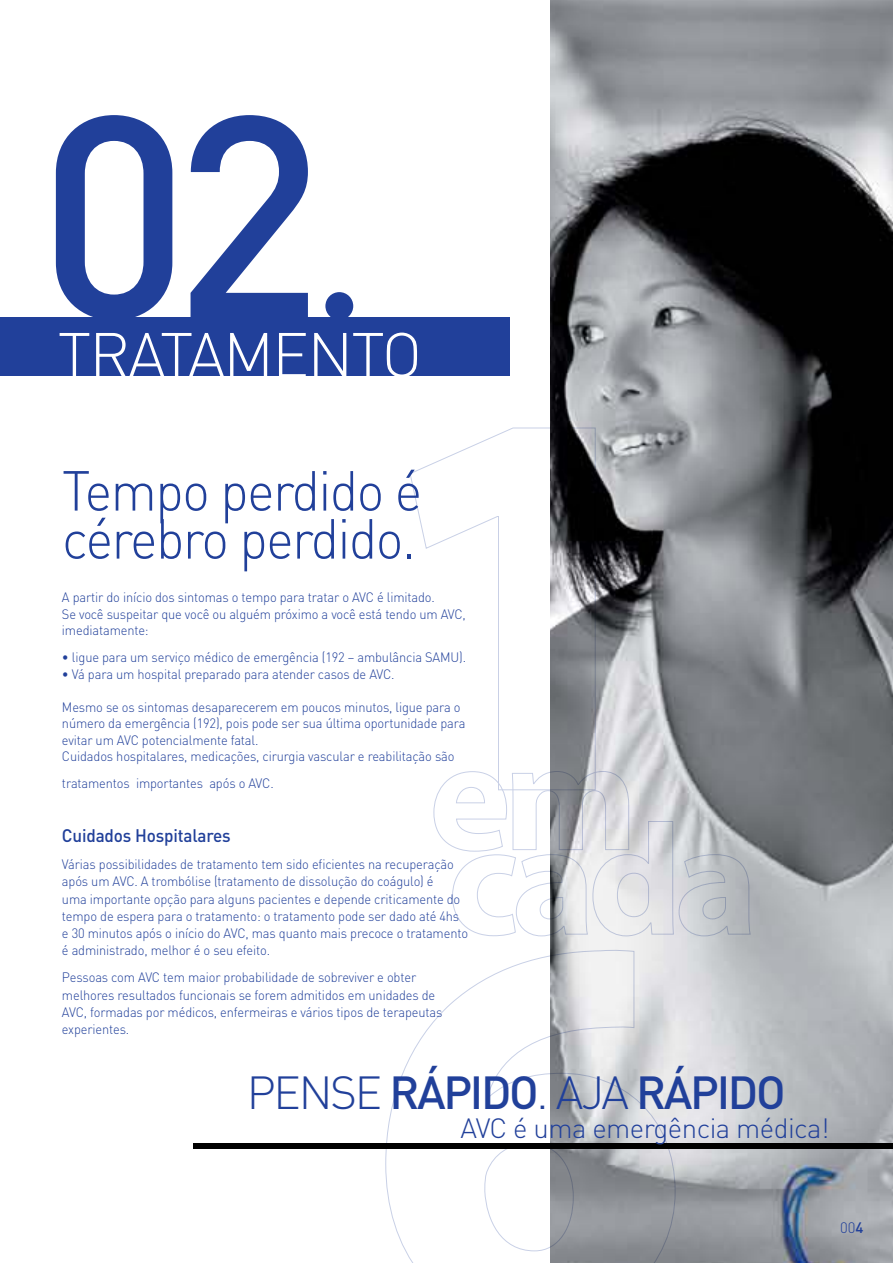
<style>
.page{position:relative;width:893px;height:1263px;background:#fff}
.page>*{position:absolute;margin:0;border:0;box-sizing:border-box;transform-origin:0 0}
.t1{font:500 283.5px "DINOT";color:#21409a}
.t2{font:300 61.95px "DINOT";color:#fff}
.t3{font:300 55.5px/48px "DINOT";letter-spacing:-.03em;color:#21409a;scale:.95 1}
.t4{font:500 45.75px "DINOT";letter-spacing:-.05em;color:#21409a}
.t5{font:300 27.6px "DINOT";letter-spacing:-.02em;color:#21409a}
.t6{font:500 18px "DINOT";letter-spacing:-.01em;color:#21409a;scale:.95 1}
.t7{font:300 15px "DINOT";color:#21409a}
.t8{font:300 13.5px/17.2px "DINOT";letter-spacing:-.01em;color:#21409a;scale:.95 1}
.s1{font-weight:300}
.s2{font-weight:500}
</style>
<div class="page">
<img style="left:551px;top:0;width:342px;height:1263px">
<svg style="left:409px;top:427px;width:187px;height:344px"></svg>
<svg style="left:385px;top:950px;width:291px;height:313px"></svg>
<svg style="left:433px;top:771px;width:318px;height:165px"></svg>
<div style="left:0;top:317px;width:509px;height:59px;background:#21409a"></div>
<div style="left:325px;top:292px;width:28px;height:28px;background:#21409a;border-radius:50%"></div>
<div style="left:194px;top:1143px;width:699px;height:6px;background:#000"></div>
<h1 class="t1" style="left:39px;top:35px;width:287px">02</h1>
<h2 class="t2" style="left:58px;top:317px;width:37px">TRATAME</h2>
<h2 class="t2" style="left:307px;top:317px;width:77px">NTO</h2>
<h3 class="t3" style="left:62px;top:466px;width:381px">Tempo perdido é cérebro perdido.</h3>
<p class="t8" style="left:62px;top:589px;width:427px;line-height:16.5px">A partir do início dos sintomas o tempo para tratar o AVC é limitado.<br>Se você suspeitar que você ou alguém próximo a você está tendo um AVC, imediatamente:</p>
<p class="t8" style="left:459px;top:648px;width:9px">.(</p>
<p class="t8" style="left:62px;top:648px;width:392px">• ligue para um serviço médico de emergência (192 – ambulância SAMU</p>
<p class="t8" style="left:62px;top:665px;width:352px">• Vá para um hospital preparado para atender casos de AVC.</p>
<p class="t8" style="left:62px;top:698px;width:426px;line-height:16.5px">M esmo se os sintomas desaparecerem em poucos minutos, ligue para o número da emergência (192 ,) pois pode ser sua última oportunidade para evitar um AVC potencialmente fatal.<br>Cuidados hospitalares, medicações, cirurgia vascular e reabilitação são</p>
<p class="t8" style="left:209px;top:774px;width:69px">após o AVC.</p>
<p class="t8" style="left:136px;top:774px;width:72px">importantes</p>
<p class="t8" style="left:62px;top:774px;width:73px">tratamentos</p>
<h3 class="t6" style="left:62px;top:824px;width:179px">Cuidados Hospitalares</h3>
<p class="t8" style="left:62px;top:855px;width:429px">Várias possibilidades de tratamento tem sido eficientes na recuperação após um AVC A. trombólise (tratamento de dissolução do coágulo é)<br>uma importante opção para alguns pacientes e depende criticamente do tempo de espera para o tratamento o: tratamento pode ser dado até 4hs e 30 minutos após o início do AVC, mas quanto mais precoce o tratamento é administrado, melhor oé seu efeito.</p>
<p class="t8" style="left:62px;top:969px;width:402px">Pessoas com AVC tem maior probabilidade de sobreviver e obter melhores resultados funcionais se forem admitidos em unidades de AVC, formadas por médicos, enfermeiras e vários tipos de terapeutas experientes.</p>
<h3 class="t4" style="left:247px;top:1063px;width:540px"><span class="s1">PE NSE</span> RÁPIDO<span class="s1">. AJA</span> RÁPIDO</h3>
<h3 class="t5" style="left:461px;top:1111px;width:370px">AVC é uma emergência médica!</h3>
<p class="t7" style="left:840px;top:1218px;width:25px">00<span class="s2">4</span></p>
</div>
